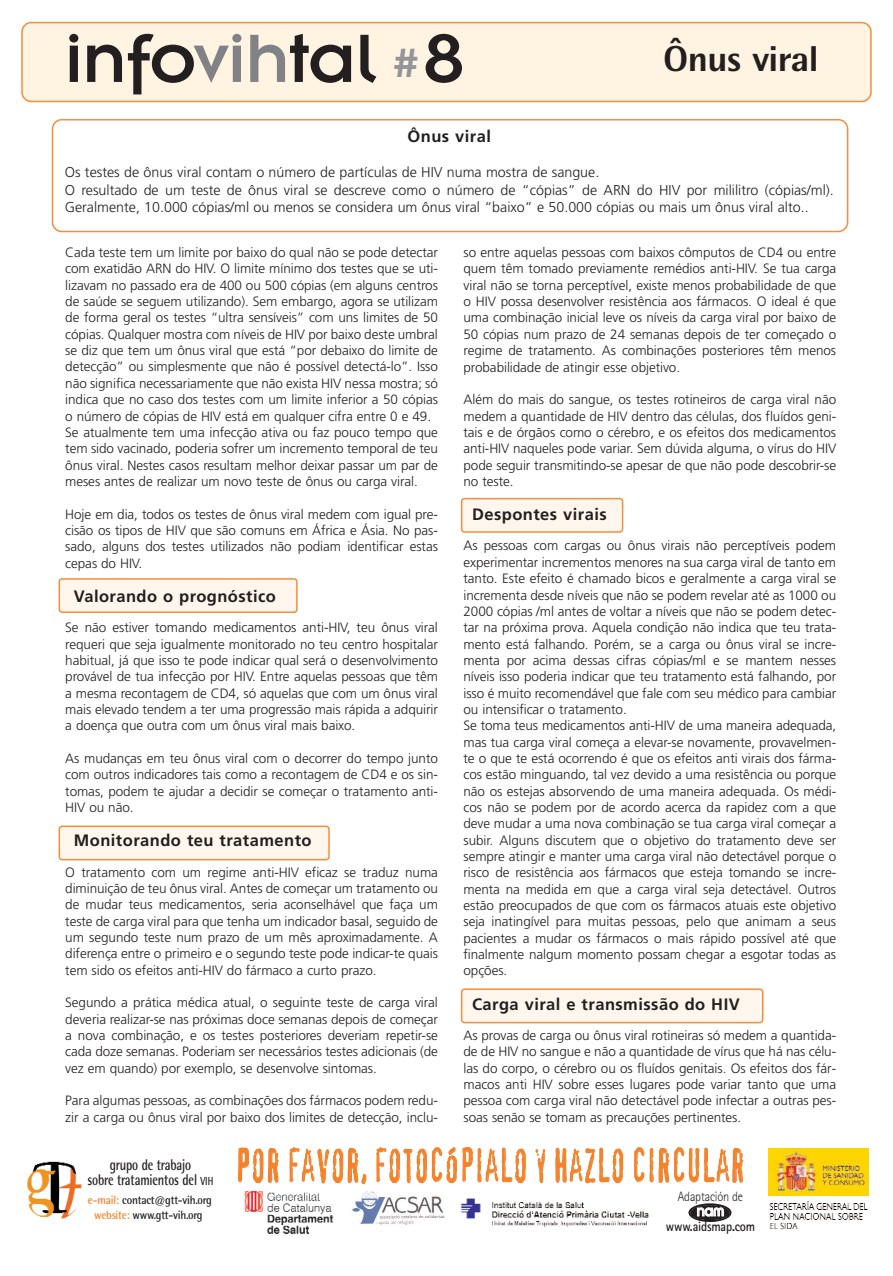
<style>
.page{position:relative;width:893px;height:1276px;background:#fff}
.page>*{position:absolute;margin:0;border:0;box-sizing:border-box;transform-origin:0 0}
.t1{font:75px "Insignia A";letter-spacing:-.015em;color:#231f20;scale:1.05 1}
.t2{font:45px "Confidential";color:#f5822a;scale:.67 1}
.t3{font:800 36px "Rotis Semi Sans";letter-spacing:-.015em;color:#231f20;scale:1.05 1}
.t4{font:700 16.5px "Frutiger";letter-spacing:.03em;color:#231f20}
.t5{font:16.5px "Insignia";color:#fff;scale:.91 1}
.t6{font:700 15.6px/15px "Rotis Semi Sans";letter-spacing:-.01em;color:#231f20;text-align:center;scale:.77 1}
.t7{font:300 14.25px/17.1px "Frutiger";color:#231f20}
.t8{font:300 13.5px/16.4px "Frutiger";letter-spacing:-.005em;color:#231f20;text-align:justify}
.t9{font:700 13.5px "Rotis Sans Serif";letter-spacing:-.015em;color:#231f20;scale:.91 1}
.t10{font:300 13.5px "Rotis Sans Serif";letter-spacing:-.015em;color:#231f20;scale:.91 1}
.t11{font:700 12px/15px "Rotis Semi Sans";letter-spacing:-.02em;color:#231f20;text-align:center;scale:.91 1}
.s1{color:#808285}
.s2{font-size:45px;color:#939598}
.s3{font-size:11.7px}
.s4{color:#f5822a}
</style>
<div class="page">
<svg style="left:461px;top:498px;width:162px;height:35px;background:#feecdc"></svg>
<svg style="left:59px;top:578px;width:239px;height:35px;background:#feecdc"></svg>
<svg style="left:59px;top:825px;width:271px;height:35px;background:#feeede"></svg>
<svg style="left:461px;top:988px;width:302px;height:35px;background:#feeede"></svg>
<svg style="left:52px;top:119px;width:796px;height:113px"></svg>
<div style="left:21px;top:22px;width:851px;height:80px;background:#fff3e2"></div>
<svg style="left:688px;top:1203px;width:43px;height:19px"></svg>
<img style="left:244px;top:1191px;width:90px;height:44px">
<img style="left:352px;top:1191px;width:93px;height:34px">
<img style="left:461px;top:1198px;width:188px;height:28px">
<img style="left:27px;top:1161px;width:55px;height:58px">
<img style="left:769px;top:1148px;width:100px;height:47px">
<img style="left:769px;top:1201px;width:99px;height:29px">
<h1 class="t1" style="left:64px;top:35px;width:384px">info<span class="s1">vih</span>tal <span class="s2">#</span>8</h1>
<h3 class="t3" style="left:663px;top:46px;width:149px">Ônus viral</h3>
<p class="t4" style="left:408px;top:130px;width:85px">Ônus viral</p>
<p class="t7" style="left:65px;top:165px;width:770px">Os testes de ônus viral contam o número de partículas de HIV numa mostra de sangue.<br>O resultado de um teste de ônus viral se descreve como o número de “cópias” de ARN do HIV por mililitro (cópias/ml).<br>Geralmente, 10.000 cópias/ml ou menos se considera um ônus viral “baixo” e 50.000 cópias ou mais um ônus viral alto..</p>
<p class="t8" style="left:65px;top:245px;width:374px;text-align:left">Cada teste tem um limite por baixo do qual não se pode detectar com exatidão ARN do HIV. O limite mínimo dos testes que se uti&shy;lizavam no passado era de 400 ou 500 cópias (em alguns centros de saúde se seguem utilizando). Sem embargo, agora se utilizam de forma geral os testes “ultra sensíveis” com uns limites de 50 cópias. Qualquer mostra com níveis de HIV por baixo deste umbral se diz que tem um ônus viral que está “por debaixo do limite de detecção” ou simplesmente que não é possível detectá-lo”. Isso não significa necessariamente que não exista HIV nessa mostra; só indica que no caso dos testes com um limite inferior a 50 cópias o número de cópias de HIV está em qualquer cifra entre 0 e 49.<br>Se atualmente tem uma infecção ativa ou faz pouco tempo que tem sido vacinado, poderia sofrer um incremento temporal de teu ônus viral. Nestes casos resultam melhor deixar passar um par de meses antes de realizar um novo teste de ônus ou carga viral.</p>
<p class="t8" style="left:65px;top:507px;width:374px">Hoje em dia, todos os testes de ônus viral medem com igual pre&shy;cisão os tipos de HIV que são comuns em África e Ásia. No pas&shy;sado, alguns dos testes utilizados não podiam identificar estas cepas do HIV.</p>
<p class="t4" style="left:74px;top:590px;width:204px">Valorando o prognóstico</p>
<p class="t8" style="left:65px;top:620px;width:374px">Se não estiver tomando medicamentos anti-HIV, teu ônus viral requeri que seja igualmente monitorado no teu centro hospitalar habitual, já que isso te pode indicar qual será o desenvolvimento provável de tua infecção por HIV. Entre aquelas pessoas que têm a mesma recontagem de CD4, só aquelas que com um ônus viral mais elevado tendem a ter uma progressão mais rápida a adquirir a doença que outra com um ônus viral mais baixo.</p>
<p class="t8" style="left:65px;top:751px;width:374px">As mudanças em teu ônus viral com o decorrer do tempo junto com outros indicadores tais como a recontagem de CD4 e os sin&shy;tomas, podem te ajudar a decidir se começar o tratamento anti-HIV ou não.</p>
<p class="t4" style="left:74px;top:834px;width:239px">Monitorando teu tratamento</p>
<p class="t8" style="left:65px;top:864px;width:374px">O tratamento com um regime anti-HIV eficaz se traduz numa diminuição de teu ônus viral. Antes de começar um tratamento ou de mudar teus medicamentos, seria aconselhável que faça um teste de carga viral para que tenha um indicador basal, seguido de um segundo teste num prazo de um mês aproximadamente. A diferença entre o primeiro e o segundo teste pode indicar-te quais tem sido os efeitos anti-HIV do fármaco a curto prazo.</p>
<p class="t8" style="left:65px;top:995px;width:374px">Segundo a prática médica atual, o seguinte teste de carga viral deveria realizar-se nas próximas doce semanas depois de começar a nova combinação, e os testes posteriores deveriam repetir-se cada doze semanas. Poderiam ser necessários testes adicionais (de vez em quando) por exemplo, se desenvolve sintomas.</p>
<p class="t8" style="left:65px;top:1093px;width:374px">Para algumas pessoas, as combinações dos fármacos podem redu&shy;zir a carga ou ônus viral por baixo dos limites de detecção, inclu-</p>
<p class="t8" style="left:463px;top:245px;width:374px">so entre aquelas pessoas com baixos cômputos de CD4 ou entre quem têm tomado previamente remédios anti-HIV. Se tua carga viral não se torna perceptível, existe menos probabilidade de que o HIV possa desenvolver resistência aos fármacos. O ideal é que uma combinação inicial leve os níveis da carga viral por baixo de 50 cópias num prazo de 24 semanas depois de ter começado o regime de tratamento. As combinações posteriores têm menos probabilidade de atingir esse objetivo.</p>
<p class="t8" style="left:463px;top:392px;width:374px">Além do mais do sangue, os testes rotineiros de carga viral não medem a quantidade de HIV dentro das células, dos fluídos geni&shy;tais e de órgãos como o cérebro, e os efeitos dos medicamentos anti-HIV naqueles pode variar. Sem dúvida alguma, o vírus do HIV pode seguir transmitindo-se apesar de que não pode descobrir-se no teste.</p>
<p class="t4" style="left:472px;top:508px;width:136px">Despontes virais</p>
<p class="t8" style="left:463px;top:538px;width:374px;text-align:left">As pessoas com cargas ou ônus virais não perceptíveis podem experimentar incrementos menores na sua carga viral de tanto em tanto. Este efeito é chamado bicos e geralmente a carga viral se incrementa desde níveis que não se podem revelar até as 1000 ou 2000 cópias /ml antes de voltar a níveis que não se podem detec&shy;tar na próxima prova. Aquela condição não indica que teu trata&shy;mento está falhando. Porém, se a carga ou ônus viral se incre&shy;menta por acima dessas cifras cópias/ml e se mantem nesses níveis isso poderia indicar que teu tratamento está falhando, por isso é muito recomendável que fale com seu médico para cambiar ou intensificar o tratamento.<br>Se toma teus medicamentos anti-HIV de uma maneira adequada, mas tua carga viral começa a elevar-se novamente, provavelmen&shy;te o que te está ocorrendo é que os efeitos anti virais dos fárma&shy;cos estão minguando, tal vez devido a uma resistência ou porque não os estejas absorvendo de uma maneira adequada. Os médi&shy;cos não se podem por de acordo acerca da rapidez com a que deve mudar a uma nova combinação se tua carga viral começar a subir. Alguns discutem que o objetivo do tratamento deve ser sempre atingir e manter uma carga viral não detectável porque o risco de resistência aos fármacos que esteja tomando se incre&shy;menta na medida em que a carga viral seja detectável. Outros estão preocupados de que com os fármacos atuais este objetivo seja inatingível para muitas pessoas, pelo que animam a seus pacientes a mudar os fármacos o mais rápido possível até que finalmente nalgum momento possam chegar a esgotar todas as opções.</p>
<p class="t4" style="left:472px;top:997px;width:269px">Carga viral e transmissão do HIV</p>
<p class="t8" style="left:463px;top:1028px;width:374px">As provas de carga ou ônus viral rotineiras só medem a quantida&shy;de de HIV no sangue e não a quantidade de vírus que há nas célu&shy;las do corpo, o cérebro ou os fluídos genitais. Os efeitos dos fár&shy;macos anti HIV sobre esses lugares pode variar tanto que uma pessoa com carga viral não detectável pode infectar a outras pes&shy;soas senão se tomam as precauções pertinentes.</p>
<p class="t6" style="left:87px;top:1158px;width:165px">grupo de trabajo<br>sobre tratamientos del <span class="s3">VIH</span></p>
<p class="t11" style="left:88px;top:1193px;width:138px"><span class="s4">e-mail:</span> contact@gtt-vih.org <span class="s4">website:</span> www.gtt-vih.org</p>
<h2 class="t2" style="left:236px;top:1140px;width:762px">POR FAVOR, FOTOCÓPIALO Y HAZLO CIRCULAR</h2>
<p class="t10" style="left:678px;top:1192px;width:73px">Adaptación de</p>
<p class="t5" style="left:696px;top:1205px;width:32px">nam</p>
<p class="t9" style="left:666px;top:1222px;width:99px">www.aidsmap.com</p>
</div>
